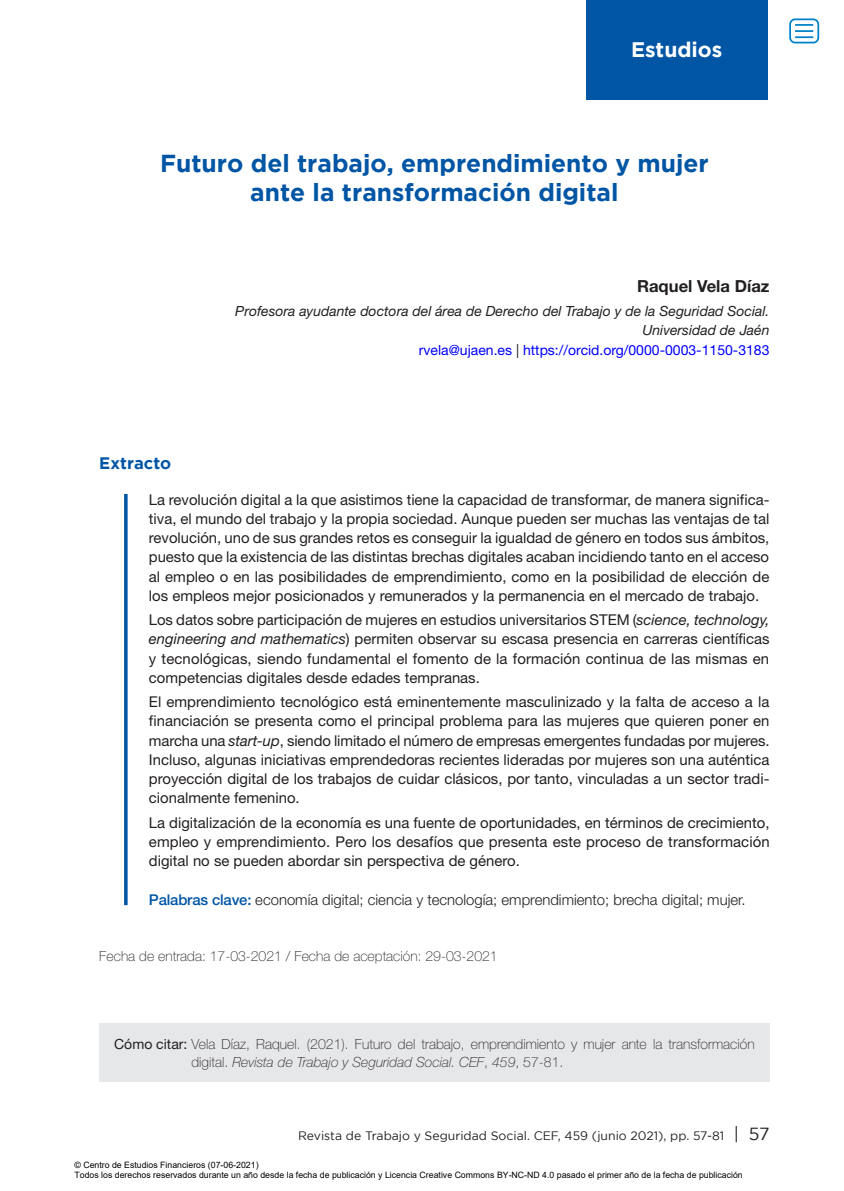
<style>
.page{position:relative;width:844px;height:1191px;background:#fff}
.page>*{position:absolute;margin:0;border:0;box-sizing:border-box;transform-origin:0 0}
.t1{font:700 24.5px/29.8px "Gotham";color:#0155a5;text-align:center}
.t2{font:700 21px "Gotham";color:#fff}
.t3{font:700 16.62px "Helvetica Neue LT Std";color:#231f20}
.t4{font:700 16.62px "Gotham";color:#0155a5}
.t5{font:14.88px/19.2px "Helvetica Neue LT Std";color:#231f20;text-align:justify}
.t6{font:300 14.88px "Helvetica Neue LT Std";color:#231f20}
.t7{font:100 14px/18.4px "Helvetica Neue LT Std";color:#231f20}
.t8{font:italic 14px/19.2px "Helvetica Neue LT Std";color:#231f20;text-align:right}
.t9{font:12.25px "Gotham";color:#231f20}
.t10{font:8.75px/10.5px "Arial";color:#000}
.s1{font-style:normal;color:#00f}
.s2{font-style:italic}
.s3{font-weight:500;color:#0155a5}
.s4{font-weight:400}
.s5{font-size:17.5px}
</style>
<div class="page">
<svg style="left:124px;top:494px;width:4px;height:411px;background:#2069b0"></svg>
<div style="left:585px;top:0;width:182px;height:99px;background:#0155a5"></div>
<div style="left:99px;top:1023px;width:670px;height:58px;background:#e6e7e9"></div>
<div style="left:789px;top:18px;width:30px;height:25px;border:2px solid #0082c8;border-radius:5px"></div>
<svg style="left:795px;top:24px;width:18px;height:14px"></svg>
<h2 class="t2" style="left:630px;top:38px;width:93px">Estudios</h2>
<h1 class="t1" style="left:160px;top:147px;width:550px">Futuro del trabajo, emprendimiento y mujer ante la transformación digital</h1>
<p class="t3" style="left:637px;top:276px;width:134px">Raquel Vela Díaz</p>
<p class="t8" style="left:235px;top:301px;width:535px">Profesora ayudante doctora del área de Derecho del Trabajo y de la Seguridad Social.<br>Universidad de Jaén<br><span class="s1">rvela@ujaen.es</span> | <span class="s1">https://orcid.org/0000-0003-1150-3183</span></p>
<p class="t4" style="left:99px;top:453px;width:73px">Extracto</p>
<p class="t5" style="left:149px;top:489px;width:622px">La revolución digital a la que asistimos tiene la capacidad de transformar, de manera significa&shy;tiva, el mundo del trabajo y la propia sociedad. Aunque pueden ser muchas las ventajas de tal revolución, uno de sus grandes retos es conseguir la igualdad de género en todos sus ámbitos, puesto que la existencia de las distintas brechas digitales acaban incidiendo tanto en el acceso al empleo o en las posibilidades de emprendimiento, como en la posibilidad de elección de los empleos mejor posicionados y remunerados y la permanencia en el mercado de trabajo.</p>
<p class="t5" style="left:149px;top:610px;width:622px">Los datos sobre participación de mujeres en estudios universitarios STEM (<span class="s2">science, technology, engineering and mathematics</span>) permiten observar su escasa presencia en carreras científicas y tecnológicas, siendo fundamental el fomento de la formación continua de las mismas en competencias digitales desde edades tempranas.</p>
<p class="t5" style="left:149px;top:692px;width:622px">El emprendimiento tecnológico está eminentemente masculinizado y la falta de acceso a la financiación se presenta como el principal problema para las mujeres que quieren poner en marcha una <span class="s2">start-up</span>, siendo limitado el número de empresas emergentes fundadas por mujeres.<br>Incluso, algunas iniciativas emprendedoras recientes lideradas por mujeres son una auténtica proyección digital de los trabajos de cuidar clásicos, por tanto, vinculadas a un sector tradi&shy;cionalmente femenino.</p>
<p class="t5" style="left:149px;top:812px;width:622px">La digitalización de la economía es una fuente de oportunidades, en términos de crecimiento, empleo y emprendimiento. Pero los desafíos que presenta este proceso de transformación digital no se pueden abordar sin perspectiva de género.</p>
<p class="t6" style="left:149px;top:890px;width:598px"><span class="s3">Palabras clave:</span> economía digital; ciencia y tecnología; emprendimiento; brecha digital; mujer.</p>
<p class="t7" style="left:99px;top:946px;width:400px">Fecha de entrada: 17-03-2021 / Fecha de aceptación: 29-03-2021</p>
<p class="t7" style="left:191px;top:1034px;width:564px;text-indent:-77px"><span class="s4">Cómo citar:</span> Vela Díaz, Raquel. (2021). Futuro del trabajo, emprendimiento y mujer ante la transformación digital. <span class="s2">Revista de Trabajo y Seguridad Social. CEF</span>, <span class="s2">459</span>, 57-81.</p>
<p class="t9" style="left:298px;top:1128px;width:472px">Revista de Trabajo y Seguridad Social. CEF, 459 (junio 2021), pp. 57-81 <span class="s5">| 57</span></p>
<p class="t10" style="left:74px;top:1159px;width:669px">© Centro de Estudios Financieros (07-06-2021)<br>Todos los derechos reservados durante un año desde la fecha de publicación y Licencia Creative Commons BY-NC-ND 4.0 pasado el primer año de la fecha de publicación</p>
</div>
